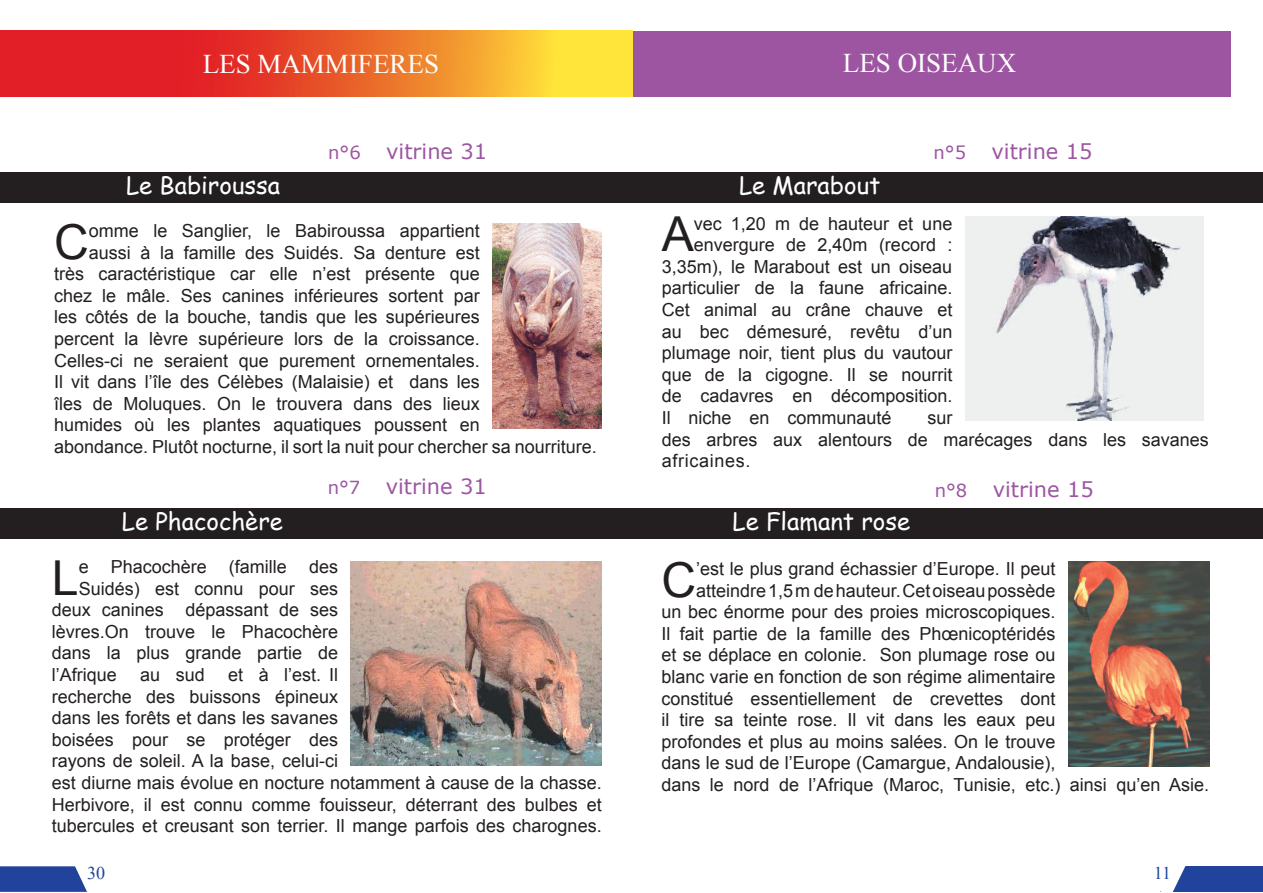
<style>
.page{position:relative;width:1263px;height:893px;background:#fff}
.page>*{position:absolute;margin:0;border:0;box-sizing:border-box;transform-origin:0 0}
.t1{font:48.15px "Arial";color:#231f20}
.t2{font:27px "Times New Roman";color:#fff}
.t3{font:24px "Comic Sans MS";color:#fff}
.t4{font:21px "Verdana";color:#9d55a2}
.t5{font:18px/21.6px "Arial";color:#231f20}
.t6{font:18px "Times New Roman";color:#21439b}
.s1{font-size:18px}
</style>
<div class="page">
<div style="left:0;top:172px;width:1263px;height:30px;background:#231f20"></div>
<div style="left:0;top:508px;width:1263px;height:30px;background:#231f20"></div>
<div style="left:602px;top:31px;width:629px;height:66px;background:#9d55a2"></div>
<img style="left:351px;top:561px;width:251px;height:204px">
<img style="left:493px;top:224px;width:109px;height:204px">
<svg style="left:0;top:31px;width:633px;height:66px"></svg>
<img style="left:965px;top:217px;width:238px;height:204px">
<img style="left:1068px;top:562px;width:141px;height:204px">
<div style="left:1161px;top:866px;width:102px;height:26px;background:#21439b"></div>
<svg style="left:1160px;top:866px;width:25px;height:26px"></svg>
<div style="left:0;top:866px;width:99px;height:26px;background:#21439b"></div>
<svg style="left:74px;top:866px;width:25px;height:26px"></svg>
<h2 class="t2" style="left:203px;top:46px;width:238px">LES MAMMIFERES</h2>
<h2 class="t2" style="left:843px;top:44px;width:175px">LES OISEAUX</h2>
<p class="t4" style="left:328px;top:138px;width:160px"><span class="s1">n°6</span> vitrine 31</p>
<p class="t4" style="left:933px;top:137px;width:160px"><span class="s1">n°5</span> vitrine 15</p>
<h3 class="t3" style="left:126px;top:168px;width:156px">Le Babiroussa</h3>
<h3 class="t3" style="left:739px;top:167px;width:143px">Le Marabout</h3>
<h1 class="t1" style="left:54px;top:210px;width:36px">C</h1>
<p class="t5" style="left:89px;top:220px;width:393px">omme le Sanglier, le Babiroussa appartient</p>
<p class="t5" style="left:89px;top:242px;width:393px">aussi à la famille des Suidés. Sa denture est</p>
<p class="t5" style="left:54px;top:263px;width:427px">très caractéristique car elle n’est présente que</p>
<p class="t5" style="left:54px;top:285px;width:427px">chez le mâle. Ses canines inférieures sortent par</p>
<p class="t5" style="left:54px;top:307px;width:427px">les côtés de la bouche, tandis que les supérieures</p>
<p class="t5" style="left:54px;top:328px;width:427px">percent la lèvre supérieure lors de la croissance.</p>
<p class="t5" style="left:54px;top:350px;width:427px">Celles-ci ne seraient que purement ornementales.</p>
<p class="t5" style="left:54px;top:371px;width:427px">Il vit dans l’île des Célèbes (Malaisie) et dans les</p>
<p class="t5" style="left:54px;top:393px;width:427px">îles de Moluques. On le trouvera dans des lieux</p>
<p class="t5" style="left:54px;top:415px;width:427px">humides où les plantes aquatiques poussent en</p>
<p class="t5" style="left:54px;top:436px;width:544px">abondance. Plutôt nocturne, il sort la nuit pour chercher sa nourriture.</p>
<h1 class="t1" style="left:662px;top:203px;width:34px">A</h1>
<p class="t5" style="left:694px;top:213px;width:260px">vec 1,20 m de hauteur et une</p>
<p class="t5" style="left:694px;top:234px;width:260px">envergure de 2,40m (record :</p>
<p class="t5" style="left:662px;top:256px;width:292px">3,35m), le Marabout est un oiseau</p>
<p class="t5" style="left:662px;top:277px;width:292px">particulier de la faune africaine.</p>
<p class="t5" style="left:662px;top:299px;width:292px">Cet animal au crâne chauve et</p>
<p class="t5" style="left:662px;top:321px;width:292px">au bec démesuré, revêtu d’un</p>
<p class="t5" style="left:662px;top:342px;width:292px">plumage noir, tient plus du vautour</p>
<p class="t5" style="left:662px;top:364px;width:292px">que de la cigogne. Il se nourrit</p>
<p class="t5" style="left:662px;top:385px;width:292px">de cadavres en décomposition.</p>
<p class="t5" style="left:662px;top:407px;width:231px">Il niche en communauté</p>
<p class="t5" style="left:662px;top:407px;width:549px;text-indent:266px">sur<br>des arbres aux alentours de marécages dans les savanes africaines.</p>
<p class="t4" style="left:328px;top:473px;width:160px"><span class="s1">n°7</span> vitrine 31</p>
<p class="t4" style="left:935px;top:476px;width:160px"><span class="s1">n°8</span> vitrine 15</p>
<h3 class="t3" style="left:122px;top:504px;width:163px">Le Phacochère</h3>
<h3 class="t3" style="left:732px;top:504px;width:179px">Le Flamant rose</h3>
<h1 class="t1" style="left:52px;top:546px;width:28px">L</h1>
<p class="t5" style="left:79px;top:556px;width:261px">e Phacochère (famille des</p>
<p class="t5" style="left:79px;top:578px;width:261px">Suidés) est connu pour ses</p>
<p class="t5" style="left:52px;top:599px;width:288px">deux canines dépassant de ses</p>
<p class="t5" style="left:52px;top:621px;width:288px">lèvres.On trouve le Phacochère</p>
<p class="t5" style="left:52px;top:642px;width:288px">dans la plus grande partie de</p>
<p class="t5" style="left:52px;top:664px;width:67px">l’Afrique</p>
<p class="t5" style="left:140px;top:664px;width:66px">au sud</p>
<p class="t5" style="left:52px;top:664px;width:551px;text-indent:176px">et à l’est. Il<br>recherche des buissons épineux<br>dans les forêts et dans les savanes<br>boisées pour se protéger des<br>rayons de soleil. A la base, celui-ci<br>est diurne mais évolue en nocture notamment à cause de la chasse.<br>Herbivore, il est connu comme fouisseur, déterrant des bulbes et tubercules et creusant son terrier. Il mange parfois des charognes.</p>
<h1 class="t1" style="left:661px;top:548px;width:36px">C</h1>
<p class="t5" style="left:696px;top:558px;width:361px">’est le plus grand échassier d’Europe. Il peut</p>
<p class="t5" style="left:696px;top:580px;width:361px">atteindre 1,5 m de hauteur. Cet oiseau possède</p>
<p class="t5" style="left:661px;top:601px;width:395px">un bec énorme pour des proies microscopiques.</p>
<p class="t5" style="left:661px;top:623px;width:396px">Il fait partie de la famille des Phœnicoptéridés</p>
<p class="t5" style="left:661px;top:644px;width:396px">et se déplace en colonie. Son plumage rose ou</p>
<p class="t5" style="left:661px;top:666px;width:395px">blanc varie en fonction de son régime alimentaire</p>
<p class="t5" style="left:661px;top:688px;width:396px">constitué essentiellement de crevettes dont</p>
<p class="t5" style="left:661px;top:709px;width:396px">il tire sa teinte rose. Il vit dans les eaux peu</p>
<p class="t5" style="left:661px;top:731px;width:396px">profondes et plus au moins salées. On le trouve</p>
<p class="t5" style="left:661px;top:752px;width:396px">dans le sud de l’Europe (Camargue, Andalousie),</p>
<p class="t5" style="left:661px;top:774px;width:549px">dans le nord de l’Afrique (Maroc, Tunisie, etc.) ainsi qu’en Asie.</p>
<p class="t6" style="left:87px;top:860px;width:19px">30</p>
<p class="t6" style="left:1154px;top:860px;width:19px">11</p>
</div>
